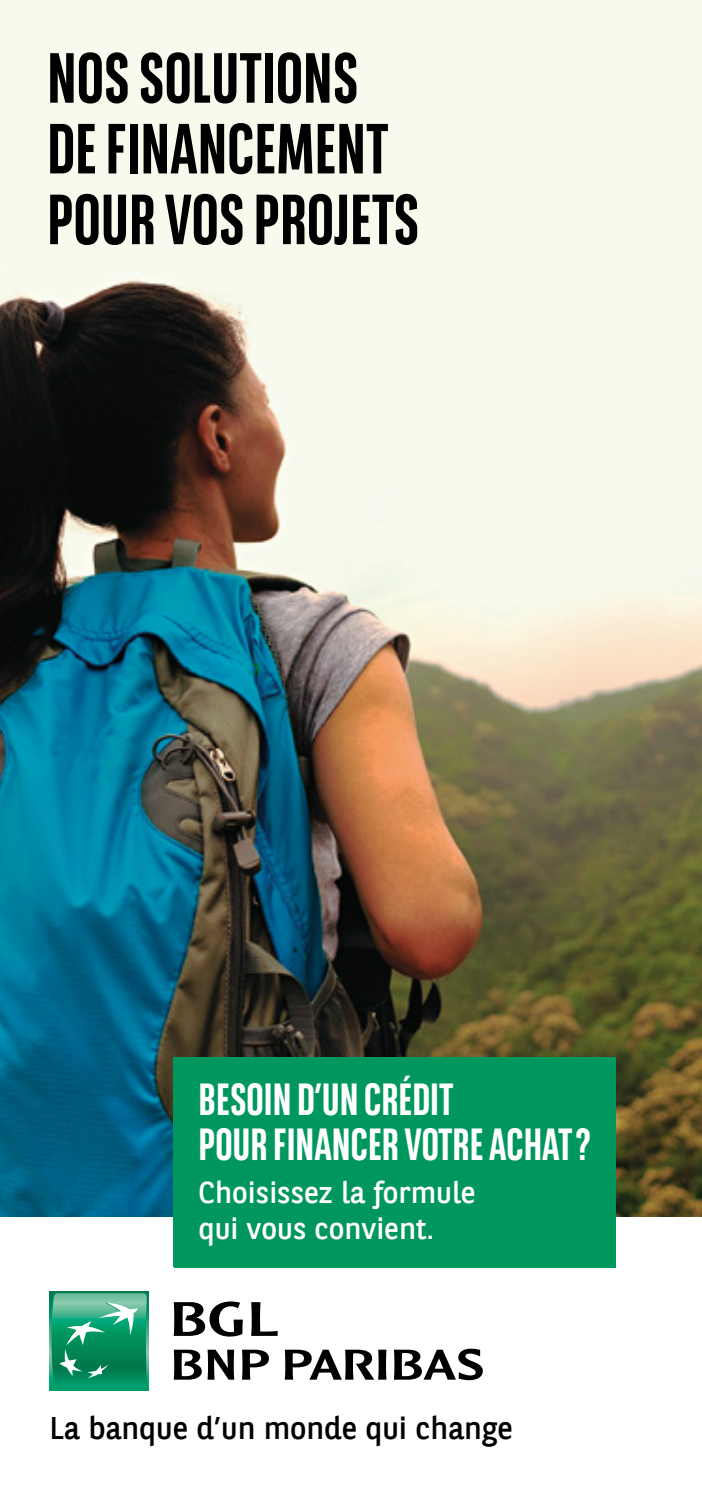
<style>
.page{position:relative;width:702px;height:1489px;background:#fff}
.page>*{position:absolute;margin:0;border:0;box-sizing:border-box;transform-origin:0 0}
.t1{font:700 70.75px/70.8px "BNPP Sans Condensed";color:#000}
.t2{font:700 45px/45px "BNPP Sans Condensed";color:#fff}
.t3{font:31.25px "BNPP Sans";color:#000}
.t4{font:30px/36px "BNPP Sans";color:#fff}
</style>
<div class="page">
<img style="left:0;top:0;width:702px;height:1215px">
<div style="left:174px;top:1056px;width:441px;height:211px;background:#00975f"></div>
<div style="left:50px;top:1291px;width:99px;height:99px;background:linear-gradient(to right,#009e6c,#009e6c)"></div>
<svg style="left:51px;top:1292px;width:96px;height:95px;background:#2ea279"></svg>
<svg style="left:174px;top:1301px;width:69px;height:35px"></svg>
<svg style="left:251px;top:1302px;width:26px;height:33px"></svg>
<svg style="left:174px;top:1349px;width:60px;height:30px"></svg>
<svg style="left:242px;top:1349px;width:27px;height:30px"></svg>
<svg style="left:285px;top:1349px;width:101px;height:30px"></svg>
<svg style="left:394px;top:1348px;width:89px;height:31px"></svg>
<p class="t1" style="left:47px;top:43px;width:374px">NOS SOLUTIONS<br>DE FINANCEMENT<br>POUR VOS PROJETS</p>
<p class="t2" style="left:198px;top:1077px;width:393px">BESOIN D’UN CRÉDIT<br>POUR FINANCER VOTRE ACHAT ?</p>
<p class="t4" style="left:198px;top:1173px;width:278px">Choisissez la formule qui vous convient.</p>
<p class="t3" style="left:50px;top:1406px;width:464px">La banque d’un monde qui change</p>
</div>
